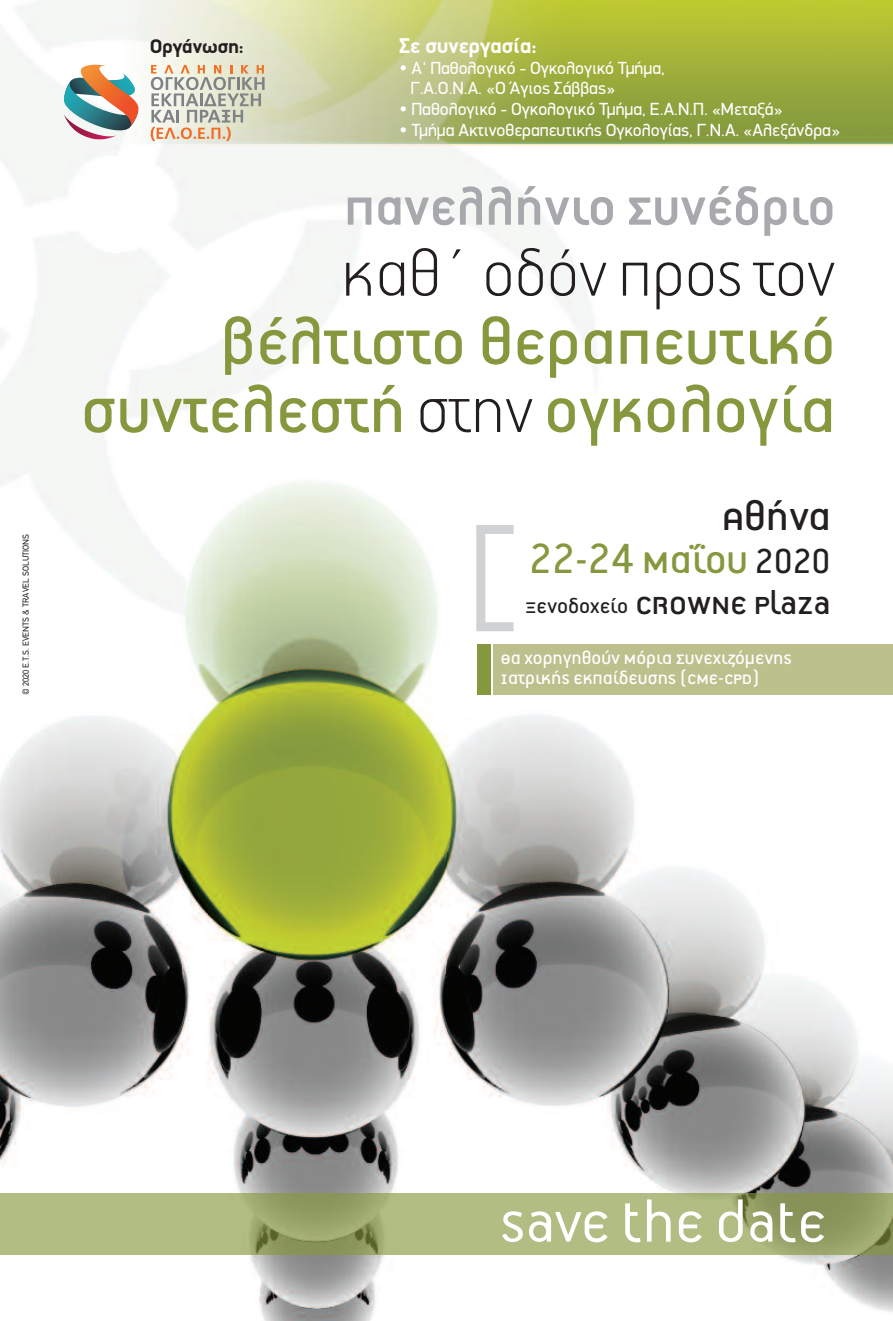
<style>
.page{position:relative;width:893px;height:1321px;background:#fff}
.page>*{position:absolute;margin:0;border:0;box-sizing:border-box;transform-origin:0 0}
.t1{font:75.83px/68.2px "PF Premier Display";color:#86983e;text-align:right}
.t2{font:100 75.83px "PF Premier Display";color:#231f20}
.t3{font:300 68.62px "PF Premier Display";color:#fff}
.t4{font:500 61.43px "PF Premier Display";color:#a8a9ad}
.t5{font:47.93px "PF Premier Display";color:#231f20}
.t6{font:47.25px "PF Premier Display";color:#86983e}
.t7{font:38.93px "PF Premier Display";color:#231f20}
.t8{font:21.6px/19.8px "PF Premier Display";color:#fff}
.t9{font:700 21.6px "PF Din Display";color:#fff}
.t10{font:700 19.8px "PF Din Display";color:#231f20}
.t11{font:17.55px/20.9px "PF Din Display";color:#fff}
.t12{font:8.78px "PF Din Text";color:#231f20}
.s1{font-weight:100;color:#231f20}
.s2{font-size:38.93px;color:#231f20}
.s3{font-size:24.3px}
</style>
<div class="page">
<img style="left:0;top:0;width:893px;height:1320px">
<div style="left:493px;top:644px;width:400px;height:51px;background:#bbc08d"></div>
<div style="left:477px;top:644px;width:13px;height:51px;background:#86983e"></div>
<div style="left:477px;top:525px;width:37px;height:9px;background:#d1d2d4"></div>
<div style="left:477px;top:622px;width:37px;height:9px;background:#d1d2d4"></div>
<div style="left:476px;top:525px;width:9px;height:106px;background:#d1d2d4"></div>
<div style="left:0;top:1192px;width:893px;height:61px;background:#86983e;opacity:.64"></div>
<svg style="left:64px;top:65px;width:76px;height:74px"></svg>
<svg style="left:151px;top:65px;width:114px;height:76px;background:#d3ccba"></svg>
<p class="t12" style="left:21px;top:695px;width:163px;rotate:-90deg">© 2020 E.T.S. EVENTS &amp; TRAVEL SOLUTIONS</p>
<p class="t10" style="left:150px;top:34px;width:95px">Οργάνωση:</p>
<p class="t9" style="left:399px;top:32px;width:139px">Σε συνεργασία:</p>
<p class="t11" style="left:411px;top:57px;width:256px;text-indent:-12px">• Α' Παθολογικό - Ογκολογικό Τμήμα,<br>Γ.Α.Ο.Ν.Α. «Ο Άγιος Σάββας»</p>
<p class="t11" style="left:399px;top:99px;width:385px">• Παθολογικό - Ογκολογικό Τμήμα, Ε.Α.Ν.Π. «Μεταξά»</p>
<p class="t11" style="left:399px;top:119px;width:443px">• Τμήμα Ακτινοθεραπευτικής Ογκολογίας, Γ.Ν.Α. «Αλεξάνδρα»</p>
<h3 class="t4" style="left:344px;top:182px;width:493px">Πανελλήνιο Συνέδριο</h3>
<h1 class="t2" style="left:340px;top:243px;width:497px">Καθ΄ οδόν προςτον</h1>
<h1 class="t1" style="left:81px;top:310px;width:756px">βέλτιστο θεραπευτικό συντελεστή <span class="s1">στην</span> ογκολογία</h1>
<h3 class="t5" style="left:722px;top:496px;width:110px">Αθήνα</h3>
<h3 class="t6" style="left:529px;top:540px;width:303px">22-24 Μαΐου <span class="s2">2020</span></h3>
<h3 class="t7" style="left:525px;top:587px;width:307px"><span class="s3">Ξενοδοχείο</span> CROWNE Plaza</h3>
<p class="t8" style="left:500px;top:648px;width:293px">Θα χορηγηθούν Μόρια Συνεχιζόμενης<br>Ιατρικής Εκπαίδευσης (CΜE-CPD)</p>
<h2 class="t3" style="left:500px;top:1194px;width:327px">save the date</h2>
</div>
